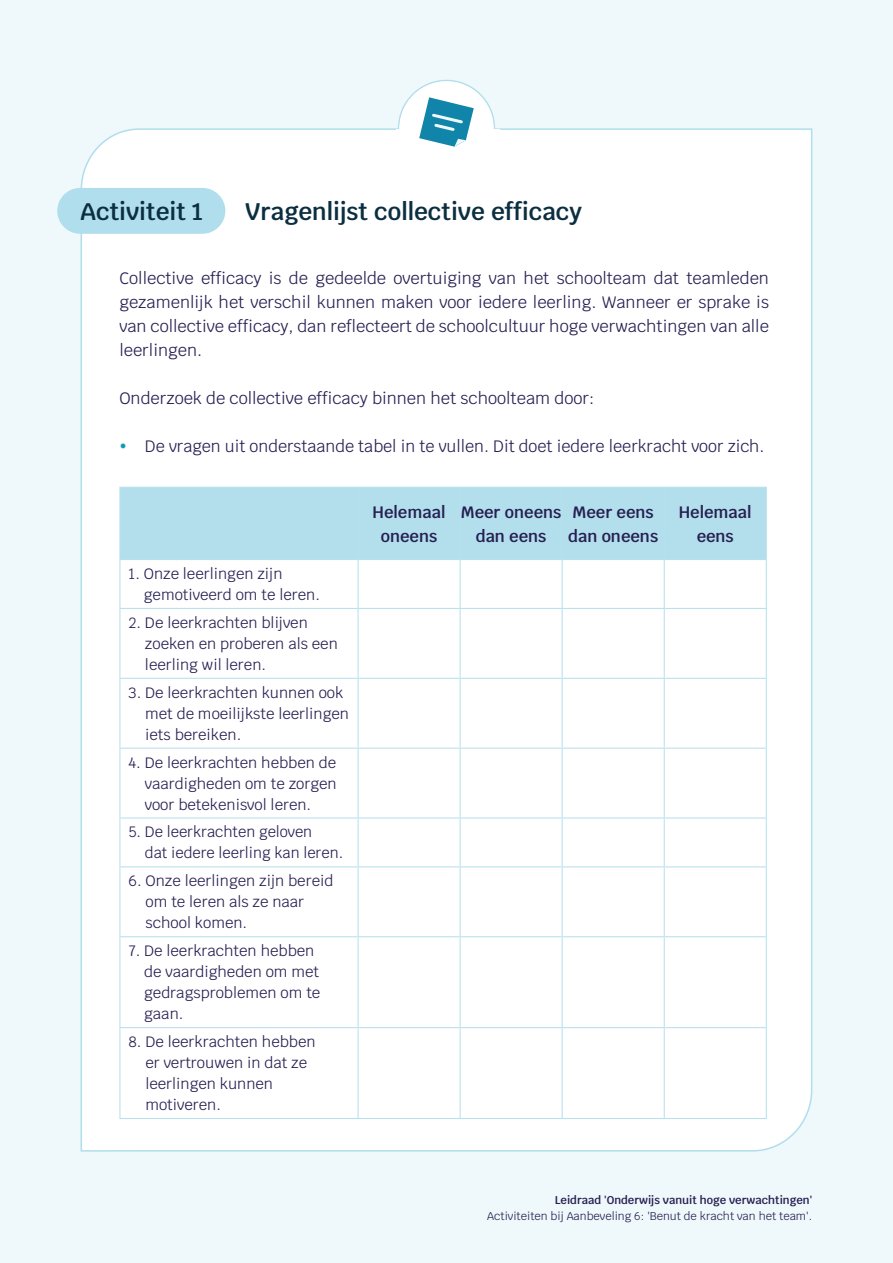
<style>
.page{position:relative;width:893px;height:1263px;background:#eff8fb}
.page>*{position:absolute;margin:0;border:0;box-sizing:border-box;transform-origin:0 0}
.t1{font:600 24px "Krub";color:#0b2f40}
.t2{font:16.5px/24px "Krub";color:#262052;text-align:justify}
.t3{font:600 16.5px/24px "Krub";color:#262052;text-align:center}
.t4{font:15px/21px "Krub";color:#262052}
.t5{font:11.25px "Krub";color:#262052}
.t6{font:600 11.25px "Krub";color:#262052}
</style>
<div class="page">
<div style="left:80px;top:128px;width:733px;height:1024px;background:#fff"></div>
<div style="left:57px;top:188px;width:168px;height:46px;background:#b0deec;border-radius:23px"></div>
<div style="left:399px;top:81px;width:95px;height:94px;background:#fff;border-radius:50%"></div>
<div style="left:396px;top:130px;width:103px;height:19px;background:#fff"></div>
<div style="left:120px;top:488px;width:646px;height:71px;background:#b3dfec"></div>
<hr style="left:119px;top:487px;width:239px;height:1px;background:#b6e0ec">
<hr style="left:119px;top:488px;width:1px;height:71px;background:#b6e0ec">
<hr style="left:358px;top:487px;width:102px;height:1px;background:#b6e0ec">
<hr style="left:358px;top:488px;width:1px;height:71px;background:#b6e0ec">
<hr style="left:460px;top:487px;width:102px;height:1px;background:#b6e0ec">
<hr style="left:460px;top:488px;width:1px;height:71px;background:#b6e0ec">
<hr style="left:562px;top:487px;width:102px;height:1px;background:#b6e0ec">
<hr style="left:562px;top:488px;width:1px;height:71px;background:#b6e0ec">
<hr style="left:664px;top:487px;width:103px;height:1px;background:#b6e0ec">
<hr style="left:664px;top:488px;width:1px;height:71px;background:#b6e0ec">
<hr style="left:766px;top:488px;width:1px;height:71px;background:#b6e0ec">
<hr style="left:119px;top:559px;width:239px;height:1px;background:#b6e0ec">
<hr style="left:119px;top:560px;width:1px;height:48px;background:#b6e0ec">
<hr style="left:358px;top:559px;width:102px;height:1px;background:#b6e0ec">
<hr style="left:358px;top:560px;width:1px;height:48px;background:#b6e0ec">
<hr style="left:460px;top:559px;width:102px;height:1px;background:#b6e0ec">
<hr style="left:460px;top:560px;width:1px;height:48px;background:#b6e0ec">
<hr style="left:562px;top:559px;width:102px;height:1px;background:#b6e0ec">
<hr style="left:562px;top:560px;width:1px;height:48px;background:#b6e0ec">
<hr style="left:664px;top:559px;width:103px;height:1px;background:#b6e0ec">
<hr style="left:664px;top:560px;width:1px;height:48px;background:#b6e0ec">
<hr style="left:766px;top:560px;width:1px;height:48px;background:#b6e0ec">
<hr style="left:119px;top:679px;width:1px;height:69px;background:#b6e0ec">
<hr style="left:119px;top:748px;width:239px;height:1px;background:#b6e0ec">
<hr style="left:119px;top:749px;width:1px;height:68px;background:#b6e0ec">
<hr style="left:119px;top:817px;width:239px;height:1px;background:#b6e0ec">
<hr style="left:119px;top:818px;width:1px;height:48px;background:#b6e0ec">
<hr style="left:119px;top:866px;width:239px;height:1px;background:#b6e0ec">
<hr style="left:119px;top:867px;width:1px;height:69px;background:#b6e0ec">
<hr style="left:119px;top:936px;width:239px;height:1px;background:#b6e0ec">
<hr style="left:119px;top:937px;width:1px;height:90px;background:#b6e0ec">
<hr style="left:119px;top:1027px;width:239px;height:1px;background:#b6e0ec">
<hr style="left:119px;top:1028px;width:1px;height:90px;background:#b6e0ec">
<hr style="left:119px;top:1118px;width:239px;height:1px;background:#b6e0ec">
<hr style="left:359px;top:608px;width:101px;height:1px;background:#b6e0ec">
<hr style="left:358px;top:609px;width:1px;height:69px;background:#b6e0ec">
<hr style="left:460px;top:608px;width:102px;height:1px;background:#b6e0ec">
<hr style="left:460px;top:609px;width:1px;height:69px;background:#b6e0ec">
<hr style="left:562px;top:608px;width:102px;height:1px;background:#b6e0ec">
<hr style="left:562px;top:609px;width:1px;height:69px;background:#b6e0ec">
<hr style="left:664px;top:608px;width:103px;height:1px;background:#b6e0ec">
<hr style="left:664px;top:609px;width:1px;height:69px;background:#b6e0ec">
<hr style="left:766px;top:609px;width:1px;height:69px;background:#b6e0ec">
<hr style="left:358px;top:678px;width:102px;height:1px;background:#b6e0ec">
<hr style="left:358px;top:679px;width:1px;height:69px;background:#b6e0ec">
<hr style="left:460px;top:678px;width:102px;height:1px;background:#b6e0ec">
<hr style="left:460px;top:679px;width:1px;height:69px;background:#b6e0ec">
<hr style="left:562px;top:678px;width:102px;height:1px;background:#b6e0ec">
<hr style="left:562px;top:679px;width:1px;height:69px;background:#b6e0ec">
<hr style="left:664px;top:678px;width:103px;height:1px;background:#b6e0ec">
<hr style="left:664px;top:679px;width:1px;height:69px;background:#b6e0ec">
<hr style="left:766px;top:679px;width:1px;height:69px;background:#b6e0ec">
<hr style="left:358px;top:748px;width:102px;height:1px;background:#b6e0ec">
<hr style="left:358px;top:749px;width:1px;height:68px;background:#b6e0ec">
<hr style="left:460px;top:748px;width:102px;height:1px;background:#b6e0ec">
<hr style="left:460px;top:749px;width:1px;height:68px;background:#b6e0ec">
<hr style="left:562px;top:748px;width:102px;height:1px;background:#b6e0ec">
<hr style="left:562px;top:749px;width:1px;height:68px;background:#b6e0ec">
<hr style="left:664px;top:748px;width:103px;height:1px;background:#b6e0ec">
<hr style="left:664px;top:749px;width:1px;height:68px;background:#b6e0ec">
<hr style="left:766px;top:749px;width:1px;height:68px;background:#b6e0ec">
<hr style="left:358px;top:817px;width:102px;height:1px;background:#b6e0ec">
<hr style="left:358px;top:818px;width:1px;height:48px;background:#b6e0ec">
<hr style="left:460px;top:817px;width:102px;height:1px;background:#b6e0ec">
<hr style="left:460px;top:818px;width:1px;height:48px;background:#b6e0ec">
<hr style="left:562px;top:817px;width:102px;height:1px;background:#b6e0ec">
<hr style="left:562px;top:818px;width:1px;height:48px;background:#b6e0ec">
<hr style="left:664px;top:817px;width:103px;height:1px;background:#b6e0ec">
<hr style="left:664px;top:818px;width:1px;height:48px;background:#b6e0ec">
<hr style="left:766px;top:818px;width:1px;height:48px;background:#b6e0ec">
<hr style="left:358px;top:866px;width:102px;height:1px;background:#b6e0ec">
<hr style="left:358px;top:867px;width:1px;height:69px;background:#b6e0ec">
<hr style="left:460px;top:866px;width:102px;height:1px;background:#b6e0ec">
<hr style="left:460px;top:867px;width:1px;height:69px;background:#b6e0ec">
<hr style="left:562px;top:866px;width:102px;height:1px;background:#b6e0ec">
<hr style="left:562px;top:867px;width:1px;height:69px;background:#b6e0ec">
<hr style="left:664px;top:866px;width:103px;height:1px;background:#b6e0ec">
<hr style="left:664px;top:867px;width:1px;height:69px;background:#b6e0ec">
<hr style="left:766px;top:867px;width:1px;height:69px;background:#b6e0ec">
<hr style="left:358px;top:936px;width:102px;height:1px;background:#b6e0ec">
<hr style="left:358px;top:937px;width:1px;height:90px;background:#b6e0ec">
<hr style="left:460px;top:936px;width:102px;height:1px;background:#b6e0ec">
<hr style="left:460px;top:937px;width:1px;height:90px;background:#b6e0ec">
<hr style="left:562px;top:936px;width:102px;height:1px;background:#b6e0ec">
<hr style="left:562px;top:937px;width:1px;height:90px;background:#b6e0ec">
<hr style="left:664px;top:936px;width:103px;height:1px;background:#b6e0ec">
<hr style="left:664px;top:937px;width:1px;height:90px;background:#b6e0ec">
<hr style="left:766px;top:937px;width:1px;height:90px;background:#b6e0ec">
<hr style="left:358px;top:1027px;width:102px;height:1px;background:#b6e0ec">
<hr style="left:358px;top:1028px;width:1px;height:90px;background:#b6e0ec">
<hr style="left:460px;top:1027px;width:102px;height:1px;background:#b6e0ec">
<hr style="left:460px;top:1028px;width:1px;height:90px;background:#b6e0ec">
<hr style="left:562px;top:1027px;width:102px;height:1px;background:#b6e0ec">
<hr style="left:562px;top:1028px;width:1px;height:90px;background:#b6e0ec">
<hr style="left:664px;top:1027px;width:103px;height:1px;background:#b6e0ec">
<hr style="left:664px;top:1028px;width:1px;height:90px;background:#b6e0ec">
<hr style="left:766px;top:1028px;width:1px;height:90px;background:#b6e0ec">
<hr style="left:358px;top:1118px;width:102px;height:1px;background:#b6e0ec">
<hr style="left:460px;top:1118px;width:102px;height:1px;background:#b6e0ec">
<hr style="left:562px;top:1118px;width:102px;height:1px;background:#b6e0ec">
<hr style="left:664px;top:1118px;width:103px;height:1px;background:#b6e0ec">
<hr style="left:119px;top:608px;width:240px;height:1px;background:#b6e0ec">
<hr style="left:119px;top:609px;width:1px;height:69px;background:#b6e0ec">
<hr style="left:119px;top:678px;width:239px;height:1px;background:#b6e0ec">
<svg style="left:397px;top:79px;width:99px;height:76px"></svg>
<svg style="left:121px;top:444px;width:4px;height:4px"></svg>
<h1 class="t1" style="left:81px;top:197px;width:124px">Activiteit 1</h1>
<h1 class="t1" style="left:245px;top:197px;width:338px">Vragenlijst collective efficacy</h1>
<p class="t2" style="left:119px;top:266px;width:651px">Collective efficacy is de gedeelde overtuiging van het schoolteam dat teamleden gezamenlijk het verschil kunnen maken voor iedere leerling. Wanneer er sprake is van collective efficacy, dan reflecteert de schoolcultuur hoge verwachtingen van alle leerlingen.</p>
<p class="t2" style="left:119px;top:386px;width:476px">Onderzoek de collective efficacy binnen het schoolteam door:</p>
<p class="t2" style="left:145px;top:434px;width:621px">De vragen uit onderstaande tabel in te vullen. Dit doet iedere leerkracht voor zich.</p>
<p class="t4" style="left:144px;top:563px;width:178px;text-indent:-15px">1. Onze leerlingen zijn gemotiveerd om te leren.</p>
<p class="t4" style="left:145px;top:612px;width:194px;text-indent:-17px">2. De leerkrachten blijven zoeken en proberen als een leerling wil leren.</p>
<p class="t4" style="left:145px;top:682px;width:205px;text-indent:-17px">3. De leerkrachten kunnen ook met de moeilijkste leerlingen iets bereiken.</p>
<p class="t4" style="left:145px;top:752px;width:194px;text-align:justify;text-indent:-16px">4. De leerkrachten hebben de vaardigheden om te zorgen voor betekenisvol leren.</p>
<p class="t4" style="left:145px;top:822px;width:200px;text-indent:-16px">5. De leerkrachten geloven<br>dat iedere leerling kan leren.</p>
<p class="t4" style="left:146px;top:870px;width:189px;text-indent:-17px">6. Onze leerlingen zijn bereid om te leren als ze naar school komen.</p>
<p class="t4" style="left:144px;top:940px;width:178px;text-indent:-16px">7. De leerkrachten hebben de vaardigheden om met gedragsproblemen om te gaan.</p>
<p class="t4" style="left:145px;top:1031px;width:172px;text-indent:-17px">8. De leerkrachten hebben er vertrouwen in dat ze leerlingen kunnen motiveren.</p>
<p class="t3" style="left:373px;top:500px;width:74px">Helemaal oneens</p>
<p class="t3" style="left:461px;top:500px;width:102px">Meer oneens dan eens</p>
<p class="t3" style="left:568px;top:500px;width:92px;text-align:left">Meer eens dan oneens</p>
<p class="t3" style="left:679px;top:500px;width:74px">Helemaal eens</p>
<p class="t6" style="left:555px;top:1193px;width:259px">Leidraad 'Onderwijs vanuit hoge verwachtingen'</p>
<p class="t5" style="left:487px;top:1207px;width:326px">Activiteiten bij Aanbeveling 6: 'Benut de kracht van het team'.</p>
</div>
